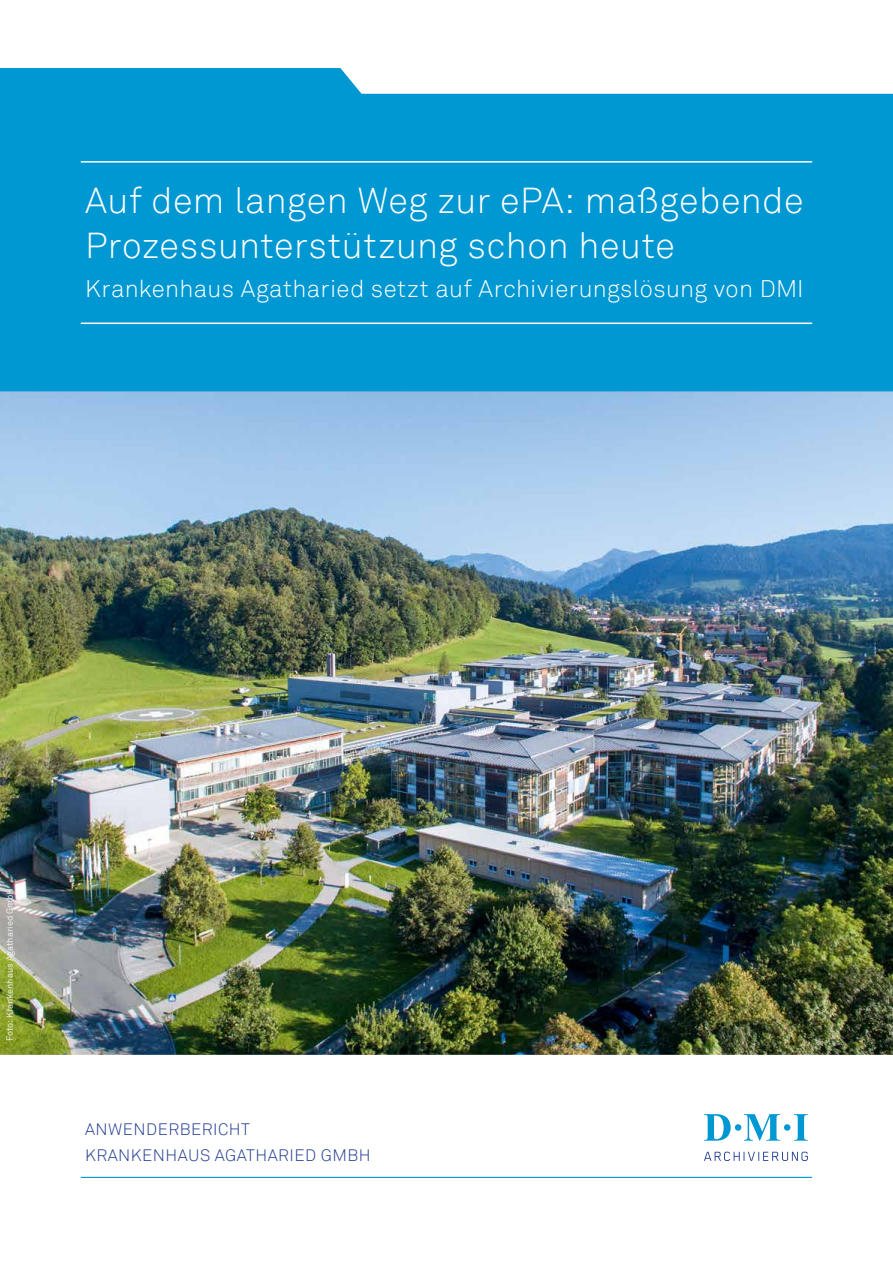
<style>
.page{position:relative;width:893px;height:1263px;background:#fff}
.page>*{position:absolute;margin:0;border:0;box-sizing:border-box;transform-origin:0 0}
.t1{font:300 36px/45px "Akkurat";letter-spacing:.015em;color:#fff}
.t2{font:300 24px "Akkurat";letter-spacing:.015em;color:#fff}
.t3{font:300 16.5px/25.5px "Akkurat";letter-spacing:.03em;color:#1c388f}
.t4{font:9px "Akkurat";color:#fff}
</style>
<div class="page">
<img style="left:0;top:391px;width:893px;height:664px">
<svg style="left:80px;top:1114px;width:733px;height:64px"></svg>
<svg style="left:704px;top:1152px;width:104px;height:9px"></svg>
<svg style="left:704px;top:1114px;width:104px;height:27px"></svg>
<hr style="left:81px;top:1177px;width:731px;height:1px;background:#0098d3">
<div style="left:0;top:68px;width:893px;height:323px;background:#0098d3"></div>
<hr style="left:81px;top:161px;width:731px;height:2px;background:#fff">
<hr style="left:81px;top:322px;width:731px;height:2px;background:#fff">
<p class="t1" style="left:85px;top:179px;width:720px">Auf dem langen Weg zur ePA: maßgebende<br>Prozessunterstützung schon heute</p>
<p class="t2" style="left:85px;top:274px;width:720px">Krankenhaus Agatharied setzt auf Archivierungslösung von DMI</p>
<p class="t4" style="left:4px;top:1041px;width:155px;rotate:-90deg">Foto: Krankenhaus Agatharied GmbH</p>
<p class="t3" style="left:85px;top:1117px;width:287px">ANWENDERBERICHT<br>KRANKENHAUS AGATHARIED GMBH</p>
</div>
